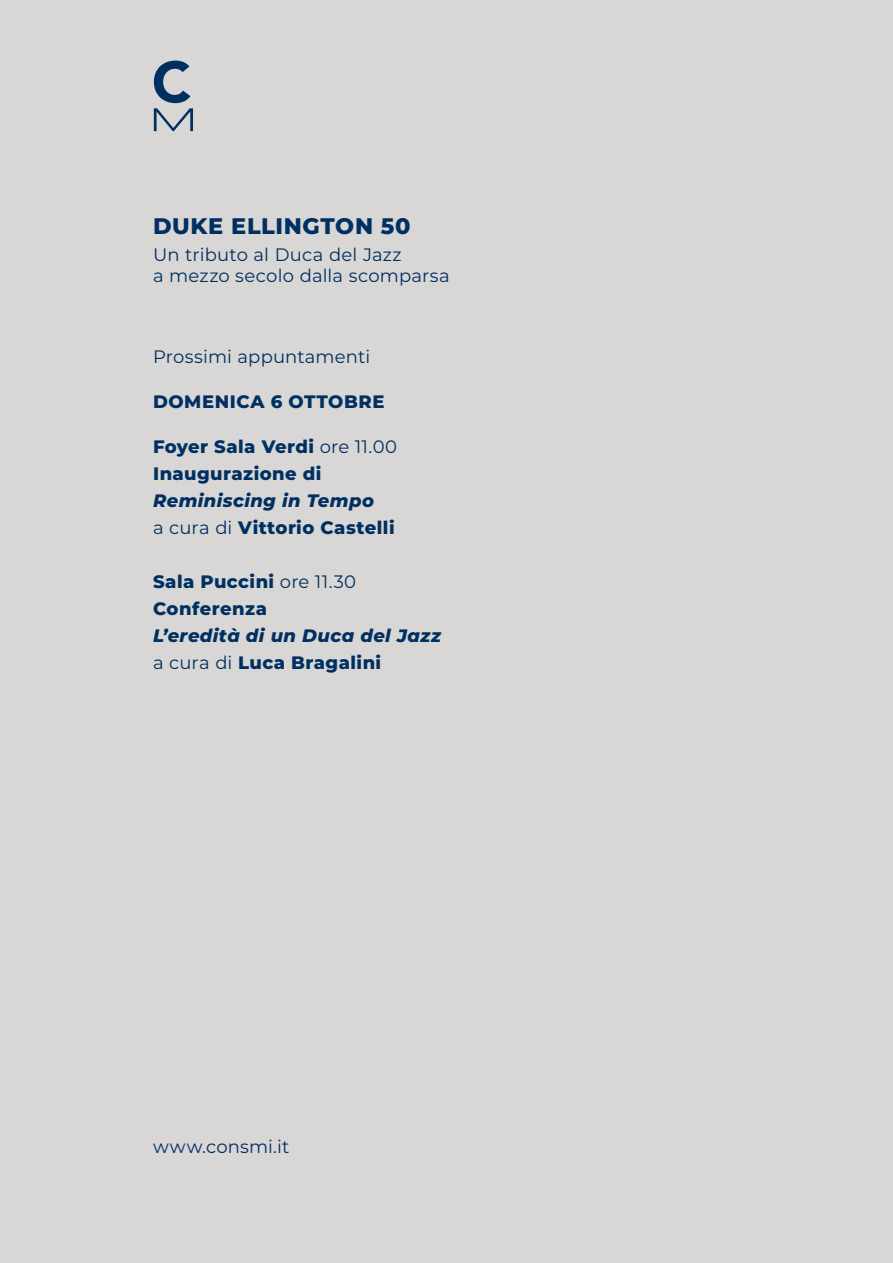
<style>
.page{position:relative;width:893px;height:1263px;background:#d9d7d5}
.page>*{position:absolute;margin:0;border:0;box-sizing:border-box;transform-origin:0 0}
.t1{font:800 22.5px "Montserrat";letter-spacing:.03em;color:#003062}
.t2{font:800 18px "Montserrat";letter-spacing:.025em;color:#003062}
.No_Spacing{font:18px "Montserrat";letter-spacing:.01em;color:#003062}
.t3{font:italic 800 18px/27px "Montserrat";letter-spacing:.025em;color:#003062}
.s1{font-weight:400}
.s2{font-style:normal}
</style>
<div class="page">
<svg style="left:154px;top:61px;width:39px;height:70px"></svg>
<p class="t1" style="left:153px;top:211px;width:259px">DUKE ELLINGTON 50</p>
<p class="No_Spacing" style="left:153px;top:243px;width:250px">Un tributo al Duca del Jazz</p>
<p class="No_Spacing" style="left:153px;top:264px;width:298px">a mezzo secolo dalla scomparsa</p>
<p class="No_Spacing" style="left:153px;top:345px;width:219px">Prossimi appuntamenti</p>
<p class="t2" style="left:153px;top:390px;width:233px">DOMENICA 6 OTTOBRE</p>
<p class="t2" style="left:153px;top:435px;width:246px">Foyer Sala Verdi <span class="s1">ore 11.00</span></p>
<p class="t2" style="left:153px;top:462px;width:170px">Inaugurazione di</p>
<p class="t3" style="left:153px;top:487px;width:222px">Reminiscing in Tempo</p>
<p class="t2" style="left:153px;top:516px;width:243px"><span class="s1">a cura di</span> Vittorio Castelli</p>
<p class="t2" style="left:153px;top:570px;width:205px">Sala Puccini <span class="s1">ore 11.30</span></p>
<p class="t3" style="left:153px;top:595px;width:289px"><span class="s2">Conferenza<br></span>L’eredità di un Duca del Jazz</p>
<p class="t2" style="left:153px;top:651px;width:230px"><span class="s1">a cura di</span> Luca Bragalini</p>
<p class="No_Spacing" style="left:153px;top:1134px;width:138px">www.consmi.it</p>
</div>
